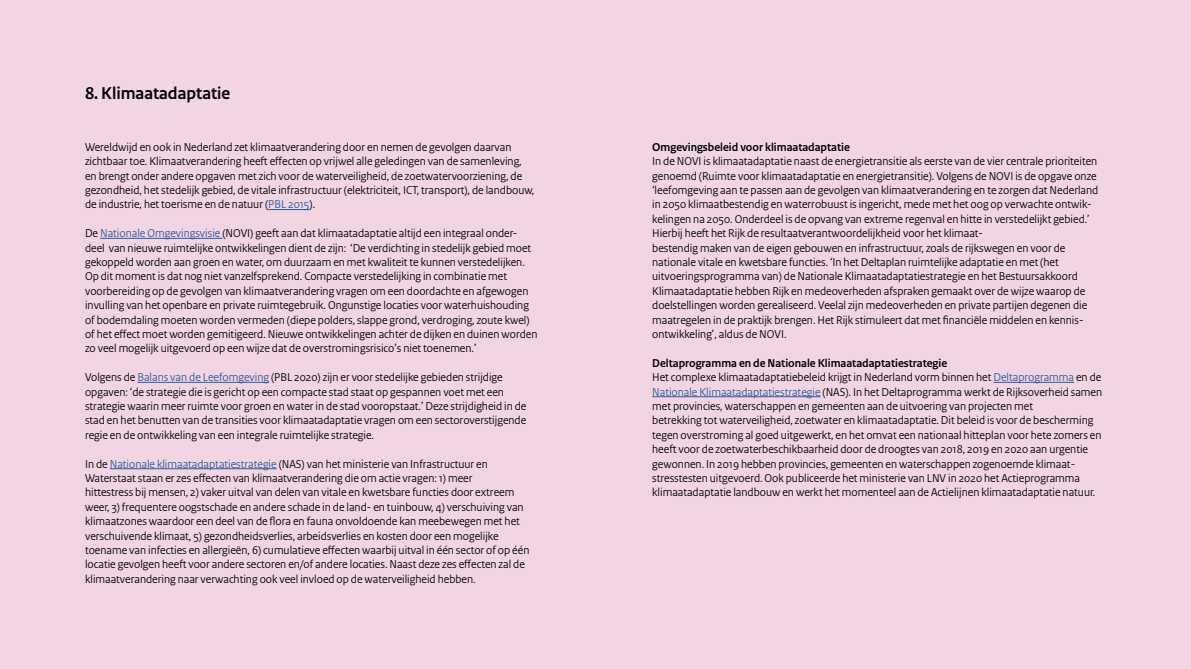
<style>
.page{position:relative;width:1191px;height:669px;background:#f1d5e3}
.page>*{position:absolute;margin:0;border:0;box-sizing:border-box;transform-origin:0 0}
.t1{font:700 18px "Rijksoverheid Sans Heading";color:#000}
.t2{font:12px/14.4px "Rijksoverheid Sans Heading";color:#000}
.t3{font:700 12px "Rijksoverheid Sans Heading";color:#000}
.s1{color:#275b9b}
.s2{font-weight:700}
</style>
<div class="page">
<hr style="left:268px;top:209px;width:41px;height:1px;background:#275b9b">
<hr style="left:100px;top:238px;width:122px;height:1px;background:#275b9b">
<hr style="left:137px;top:382px;width:132px;height:1px;background:#275b9b">
<hr style="left:110px;top:468px;width:167px;height:1px;background:#275b9b">
<hr style="left:993px;top:382px;width:81px;height:1px;background:#275b9b">
<hr style="left:652px;top:396px;width:168px;height:1px;background:#275b9b">
<h1 class="t1" style="left:85px;top:83px;width:147px">8. Klimaatadaptatie</h1>
<p class="t2" style="left:85px;top:140px;width:451px">Wereldwijd en ook in Nederland zet klimaatverandering door en nemen de gevolgen daarvan zichtbaar toe. Klimaatverandering heeft effecten op vrijwel alle geledingen van de samenleving, en brengt onder andere opgaven met zich voor de waterveiligheid, de zoetwatervoorziening, de gezondheid, het stedelijk gebied, de vitale infrastructuur (elektriciteit, ICT, transport), de landbouw, de industrie, het toerisme en de natuur (<span class="s1">PBL 2015</span>).</p>
<p class="t2" style="left:85px;top:226px;width:454px">De <span class="s1">Nationale Omgevingsvisie</span> (NOVI) geeft aan dat klimaatadaptatie altijd een integraal onder&shy;deel van nieuwe ruimtelijke ontwikkelingen dient de zijn: ‘De verdichting in stedelijk gebied moet gekoppeld worden aan groen en water, om duurzaam en met kwaliteit te kunnen verstedelijken.<br>Op dit moment is dat nog niet vanzelfsprekend. Compacte verstedelijking in combinatie met voorbereiding op de gevolgen van klimaatverandering vragen om een doordachte en afgewogen invulling van het openbare en private ruimtegebruik. Ongunstige locaties voor waterhuishouding of bodemdaling moeten worden vermeden (diepe polders, slappe grond, verdroging, zoute kwel) of het effect moet worden gemitigeerd. Nieuwe ontwikkelingen achter de dijken en duinen worden zo veel mogelijk uitgevoerd op een wijze dat de overstromingsrisico’s niet toenemen.’</p>
<p class="t2" style="left:85px;top:370px;width:443px">Volgens de <span class="s1">Balans van de Leefomgeving</span> (PBL 2020) zijn er voor stedelijke gebieden strijdige opgaven: ‘de strategie die is gericht op een compacte stad staat op gespannen voet met een strategie waarin meer ruimte voor groen en water in de stad vooropstaat.’ Deze strijdigheid in de stad en het benutten van de transities voor klimaatadaptatie vragen om een sectoroverstijgende regie en de ontwikkeling van een integrale ruimtelijke strategie.</p>
<p class="t2" style="left:85px;top:457px;width:446px">In de <span class="s1">Nationale klimaatadaptatiestrategie</span> (NAS) van het ministerie van Infrastructuur en Waterstaat staan er zes effecten van klimaatverandering die om actie vragen: 1) meer<br>hittestress bij mensen, 2) vaker uitval van delen van vitale en kwetsbare functies door extreem weer, 3) frequentere oogstschade en andere schade in de land- en tuinbouw, 4) verschuiving van klimaatzones waardoor een deel van de flora en fauna onvoldoende kan meebewegen met het verschuivende klimaat, 5) gezondheidsverlies, arbeidsverlies en kosten door een mogelijke toename van infecties en allergieën, 6) cumulatieve effecten waarbij uitval in één sector of op één locatie gevolgen heeft voor andere sectoren en/of andere locaties. Naast deze zes effecten zal de klimaatverandering naar verwachting ook veel invloed op de waterveiligheid hebben.</p>
<p class="t3" style="left:652px;top:140px;width:199px">Omgevingsbeleid voor klimaatadaptatie</p>
<p class="t2" style="left:652px;top:154px;width:448px">In de NOVI is klimaatadaptatie naast de energietransitie als eerste van de vier centrale prioriteiten genoemd (Ruimte voor klimaatadaptatie en energietransitie). Volgens de NOVI is de opgave onze ‘leefomgeving aan te passen aan de gevolgen van klimaatverandering en te zorgen dat Nederland in 2050 klimaatbestendig en waterrobuust is ingericht, mede met het oog op verwachte ontwik&shy;kelingen na 2050. Onderdeel is de opvang van extreme regenval en hitte in verstedelijkt gebied.’ Hierbij heeft het Rijk de resultaatverantwoordelijkheid voor het klimaat-<br>bestendig maken van de eigen gebouwen en infrastructuur, zoals de rijkswegen en voor de nationale vitale en kwetsbare functies. ‘In het Deltaplan ruimtelijke adaptatie en met (het uitvoeringsprogramma van) de Nationale Klimaatadaptatiestrategie en het Bestuursakkoord Klimaatadaptatie hebben Rijk en medeoverheden afspraken gemaakt over de wijze waarop de doelstellingen worden gerealiseerd. Veelal zijn medeoverheden en private partijen degenen die maatregelen in de praktijk brengen. Het Rijk stimuleert dat met financiële middelen en kennis&shy;ontwikkeling’, aldus de NOVI.</p>
<p class="t2" style="left:652px;top:356px;width:451px"><span class="s2">Deltaprogramma en de Nationale Klimaatadaptatiestrategie<br></span>Het complexe klimaatadaptatiebeleid krijgt in Nederland vorm binnen het <span class="s1">Deltaprogramma</span> en de <span class="s1">Nationale Klimaatadaptatiestrategie</span> (NAS). In het Deltaprogramma werkt de Rijksoverheid samen met provincies, waterschappen en gemeenten aan de uitvoering van projecten met<br>betrekking tot waterveiligheid, zoetwater en klimaatadaptatie. Dit beleid is voor de bescherming tegen overstroming al goed uitgewerkt, en het omvat een nationaal hitteplan voor hete zomers en heeft voor de zoetwaterbeschikbaarheid door de droogtes van 2018, 2019 en 2020 aan urgentie gewonnen. In 2019 hebben provincies, gemeenten en waterschappen zogenoemde klimaat&shy;stresstesten uitgevoerd. Ook publiceerde het ministerie van LNV in 2020 het Actieprogramma klimaatadaptatie landbouw en werkt het momenteel aan de Actielijnen klimaatadaptatie natuur.</p>
</div>
